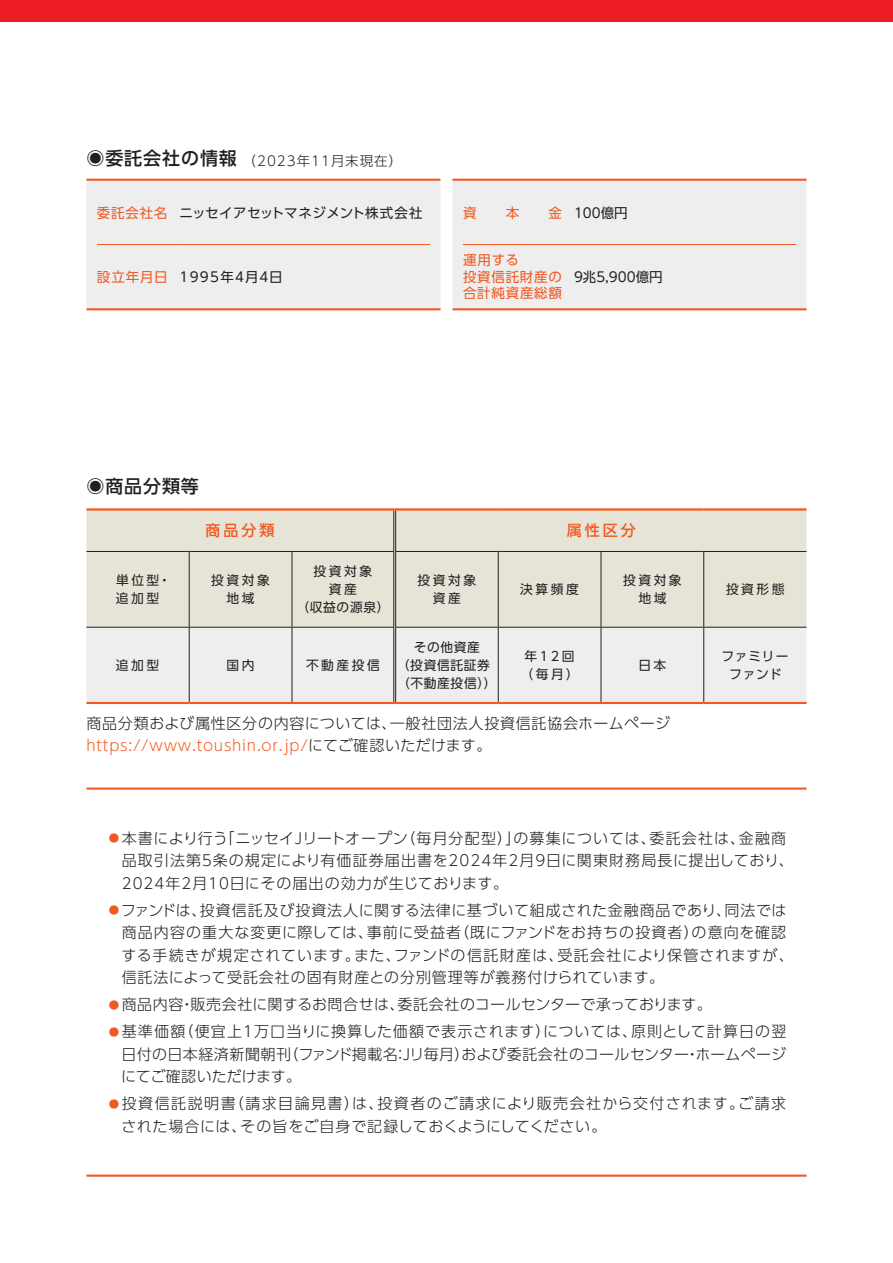
<style>
.page{position:relative;width:893px;height:1263px;background:#fff}
.page>*{position:absolute;margin:0;border:0;box-sizing:border-box;transform-origin:0 0}
.t1{font:500 18px "UD Shin Go Pro";letter-spacing:.05em;color:#231f20}
.t2{font:300 15px/22.5px "UD Shin Go Pro";letter-spacing:.045em;color:#231f20}
.t3{font:300 15px/22.5px "UD Shin Go Pro";letter-spacing:.07em;color:#231f20}
.t4{font:300 15px "UD Shin Go Pro";letter-spacing:.02em;color:#231f20}
.t5{font:500 15px "UD Shin Go Pro";letter-spacing:.2em;color:#f15921}
.t6{font:13.5px "UD Shin Go Pro";letter-spacing:.035em;color:#231f20}
.t7{font:300 13.5px "UD Shin Go Pro";letter-spacing:.075em;color:#231f20}
.t8{font:13.5px/16.5px "UD Shin Go Pro";letter-spacing:.055em;color:#f15921}
.t9{font:13.5px "UD Shin Go Pro";letter-spacing:.015em;color:#231f20}
.t10{font:13.5px "UD Shin Go Pro";letter-spacing:.065em;color:#231f20}
.t11{font:12.75px/18px "UD Shin Go Pro";letter-spacing:.2em;color:#231f20;text-align:center}
.t12{font:12.75px/18px "UD Shin Go Pro";letter-spacing:.05em;color:#231f20;text-align:center}
.t13{font:12.75px/18px "UD Shin Go Pro";letter-spacing:.125em;color:#231f20;text-align:center}
.t14{font:12.75px/18px "UD Shin Go Pro";letter-spacing:.055em;color:#231f20;text-align:center}
.s1{font-weight:500;font-size:18px}
.s2{color:#f15921}
.s3{font-size:10.5px;color:#f15921}
</style>
<div class="page">
<div style="left:0;top:0;width:893px;height:21px;background:#ee1d23"></div>
<div style="left:87px;top:180px;width:719px;height:129px;background:#eeeeef"></div>
<hr style="left:86px;top:179px;width:354px;height:2px;background:#f15921">
<hr style="left:86px;top:308px;width:354px;height:2px;background:#f15921">
<hr style="left:452px;top:179px;width:354px;height:2px;background:#f15921">
<hr style="left:452px;top:308px;width:354px;height:2px;background:#f15921">
<hr style="left:97px;top:244px;width:82px;height:1px;background:#f15921">
<hr style="left:179px;top:244px;width:251px;height:1px;background:#f15921">
<hr style="left:463px;top:244px;width:111px;height:1px;background:#f15921">
<hr style="left:574px;top:244px;width:222px;height:1px;background:#f15921">
<div style="left:86px;top:511px;width:720px;height:116px;background:#e6e4d7"></div>
<div style="left:86px;top:628px;width:720px;height:74px;background:#eeeeef"></div>
<hr style="left:86px;top:551px;width:103px;height:1px;background:#231f20">
<hr style="left:189px;top:551px;width:103px;height:1px;background:#231f20">
<hr style="left:189px;top:552px;width:1px;height:75px;background:#231f20">
<hr style="left:292px;top:551px;width:102px;height:1px;background:#231f20">
<hr style="left:292px;top:552px;width:1px;height:75px;background:#231f20">
<hr style="left:396px;top:551px;width:102px;height:1px;background:#231f20">
<hr style="left:498px;top:551px;width:103px;height:1px;background:#231f20">
<hr style="left:498px;top:552px;width:1px;height:75px;background:#231f20">
<hr style="left:601px;top:551px;width:103px;height:1px;background:#231f20">
<hr style="left:601px;top:552px;width:1px;height:75px;background:#231f20">
<hr style="left:704px;top:551px;width:102px;height:1px;background:#231f20">
<hr style="left:703px;top:552px;width:1px;height:75px;background:#231f20">
<hr style="left:86px;top:627px;width:103px;height:1px;background:#231f20">
<hr style="left:189px;top:627px;width:103px;height:1px;background:#231f20">
<hr style="left:189px;top:628px;width:1px;height:74px;background:#231f20">
<hr style="left:292px;top:627px;width:102px;height:1px;background:#231f20">
<hr style="left:292px;top:628px;width:1px;height:74px;background:#231f20">
<hr style="left:396px;top:627px;width:102px;height:1px;background:#231f20">
<hr style="left:498px;top:627px;width:103px;height:1px;background:#231f20">
<hr style="left:498px;top:628px;width:1px;height:74px;background:#231f20">
<hr style="left:601px;top:627px;width:103px;height:1px;background:#231f20">
<hr style="left:601px;top:628px;width:1px;height:74px;background:#231f20">
<hr style="left:704px;top:627px;width:102px;height:1px;background:#231f20">
<hr style="left:703px;top:628px;width:1px;height:74px;background:#231f20">
<hr style="left:394px;top:511px;width:1px;height:40px;background:#231f20">
<hr style="left:395px;top:511px;width:1px;height:40px;background:#231f20">
<hr style="left:394px;top:551px;width:1px;height:76px;background:#231f20">
<hr style="left:395px;top:551px;width:1px;height:76px;background:#231f20">
<hr style="left:394px;top:627px;width:1px;height:75px;background:#231f20">
<hr style="left:395px;top:627px;width:1px;height:75px;background:#231f20">
<hr style="left:86px;top:508px;width:103px;height:3px;background:#f15921">
<hr style="left:189px;top:508px;width:103px;height:3px;background:#f15921">
<hr style="left:292px;top:508px;width:103px;height:3px;background:#f15921">
<hr style="left:395px;top:508px;width:103px;height:3px;background:#f15921">
<hr style="left:498px;top:508px;width:103px;height:3px;background:#f15921">
<hr style="left:601px;top:508px;width:103px;height:3px;background:#f15921">
<hr style="left:704px;top:508px;width:102px;height:3px;background:#f15921">
<hr style="left:86px;top:702px;width:103px;height:2px;background:#f15921">
<hr style="left:189px;top:702px;width:103px;height:2px;background:#f15921">
<hr style="left:292px;top:702px;width:103px;height:2px;background:#f15921">
<hr style="left:395px;top:702px;width:103px;height:2px;background:#f15921">
<hr style="left:498px;top:702px;width:103px;height:2px;background:#f15921">
<hr style="left:601px;top:702px;width:103px;height:2px;background:#f15921">
<hr style="left:704px;top:702px;width:102px;height:2px;background:#f15921">
<hr style="left:86px;top:787px;width:720px;height:3px;background:#f15921">
<hr style="left:86px;top:1174px;width:720px;height:3px;background:#f15921">
<p class="t7" style="left:86px;top:150px;width:317px"><span class="s1">◉委託会社の情報</span>（2023年11月末現在）</p>
<p class="t6" style="left:97px;top:202px;width:327px"><span class="s2">委託会社名</span> ニッセイアセットマネジメント株式会社</p>
<p class="t10" style="left:97px;top:266px;width:187px"><span class="s2">設立年月日</span> 1995年４月４日</p>
<p class="t8" style="left:463px;top:204px;width:15px">資</p>
<p class="t8" style="left:506px;top:204px;width:15px">本</p>
<p class="t9" style="left:548px;top:202px;width:81px"><span class="s2">金</span> 100億円</p>
<p class="t8" style="left:463px;top:251px;width:101px">運用する<br>投資信託財産の合計純資産総額</p>
<p class="t9" style="left:574px;top:266px;width:90px">9兆5,900億円</p>
<p class="t1" style="left:86px;top:472px;width:114px">◉商品分類等</p>
<p class="t5" style="left:206px;top:518px;width:70px">商品分類</p>
<p class="t5" style="left:567px;top:518px;width:70px">属性区分</p>
<p class="t11" style="left:116px;top:571px;width:56px;text-align:left">単位型・追加型</p>
<p class="t11" style="left:211px;top:571px;width:60px">投資対象地域</p>
<p class="t13" style="left:296px;top:562px;width:95px">投資対象<br>資産<br>（収益の源泉）</p>
<p class="t11" style="left:418px;top:571px;width:60px">投資対象資産</p>
<p class="t11" style="left:520px;top:580px;width:60px">決算頻度</p>
<p class="t11" style="left:623px;top:571px;width:60px">投資対象地域</p>
<p class="t11" style="left:726px;top:580px;width:60px">投資形態</p>
<p class="t12" style="left:397px;top:638px;width:101px">その他資産<br>（投資信託証券（不動産投信））</p>
<p class="t11" style="left:520px;top:647px;width:60px">年12回（毎月）</p>
<p class="t11" style="left:638px;top:656px;width:29px">日本</p>
<p class="t14" style="left:721px;top:647px;width:69px">ファミリーファンド</p>
<p class="t2" style="left:86px;top:711px;width:585px">商品分類および属性区分の内容については、一般社団法人投資信託協会ホームページ<span class="s2">https://www.toushin.or.jp/</span>にてご確認いただけます。</p>
<p class="t11" style="left:116px;top:656px;width:45px">追加型</p>
<p class="t11" style="left:227px;top:656px;width:30px">国内</p>
<p class="t11" style="left:306px;top:656px;width:75px">不動産投信</p>
<p class="t3" style="left:122px;top:826px;width:674px;text-indent:-13px"><span class="s3">●</span> 本書により行う「ニッセイJリートオープン（毎月分配型）」の募集については、委託会社は、金融商品取引法第５条の規定により有価証券届出書を2024年2月9日に関東財務局長に提出しており、<br>2024年2月10日にその届出の効力が生じております。</p>
<p class="t2" style="left:121px;top:898px;width:674px;text-indent:-13px"><span class="s3">●</span>ファンドは、投資信託及び投資法人に関する法律に基づいて組成された金融商品であり、同法では商品内容の重大な変更に際しては、事前に受益者（既にファンドをお持ちの投資者）の意向を確認する手続きが規定されています。また、ファンドの信託財産は、受託会社により保管されますが、信託法によって受託会社の固有財産との分別管理等が義務付けられています。</p>
<p class="t4" style="left:109px;top:992px;width:604px"><span class="s3">●</span> 商品内容・販売会社に関するお問合せは、委託会社のコールセンターで承っております。</p>
<p class="t2" style="left:121px;top:1020px;width:667px;text-align:justify;text-indent:-12px"><span class="s3">●</span> 基準価額（便宜上１万口当りに換算した価額で表示されます）については、原則として計算日の翌日付の日本経済新聞朝刊（ファンド掲載名：Jリ毎月）および委託会社のコールセンター・ホームページにてご確認いただけます。</p>
<p class="t2" style="left:121px;top:1092px;width:666px;text-indent:-12px"><span class="s3">●</span> 投資信託説明書（請求目論見書）は、投資者のご請求により販売会社から交付されます。ご請求された場合には、その旨をご自身で記録しておくようにしてください。</p>
</div>
